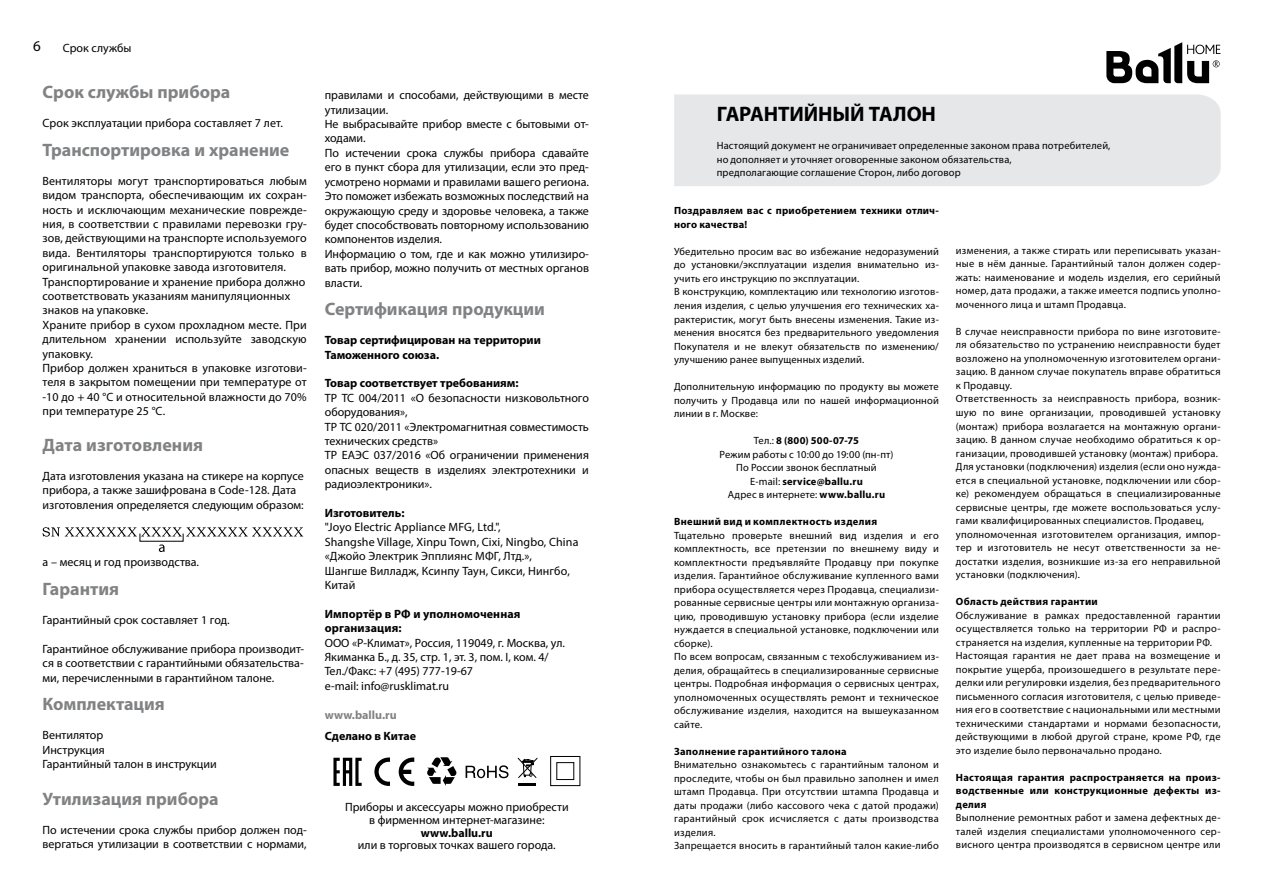
<style>
.page{position:relative;width:1263px;height:893px;background:#fff}
.page>*{position:absolute;margin:0;border:0;box-sizing:border-box;transform-origin:0 0}
.t1{font:700 21px "Myriad Pro";letter-spacing:-.01em;color:#000}
.t2{font:700 18px "Myriad Pro";color:#808284}
.t3{font:15px "Myriad Pro";color:#000}
.t4{font:12px/14.4px "Myriad Pro";color:#000}
.t5{font:700 12px/14.4px "Myriad Pro";color:#000}
.t6{font:700 12px "Myriad Pro";color:#808284}
.t7{font:10.5px/13.5px "Myriad Pro";letter-spacing:.02em;color:#000}
.t8{font:700 10.5px/13.5px "Myriad Pro";letter-spacing:.03em;color:#000}
.s1{font-weight:700}
</style>
<div class="page">
<svg style="left:43px;top:527px;width:260px;height:10px"></svg>
<svg style="left:159px;top:544px;width:6px;height:8px"></svg>
<svg style="left:1106px;top:42px;width:114px;height:41px"></svg>
<div style="left:674px;top:94px;width:547px;height:92px;background:#e6e7e8"></div>
<svg style="left:427px;top:757px;width:30px;height:29px"></svg>
<svg style="left:517px;top:757px;width:21px;height:21px"></svg>
<hr style="left:519px;top:783px;width:17px;height:3px;background:#000">
<svg style="left:374px;top:757px;width:16px;height:29px"></svg>
<svg style="left:399px;top:757px;width:15px;height:29px"></svg>
<svg style="left:333px;top:758px;width:29px;height:28px"></svg>
<svg style="left:550px;top:756px;width:30px;height:30px"></svg>
<svg style="left:466px;top:765px;width:42px;height:13px"></svg>
<h3 class="t3" style="left:33px;top:41px;width:9px">6</h3>
<p class="t4" style="left:63px;top:42px;width:70px">Срок службы</p>
<h2 class="t2" style="left:43px;top:83px;width:189px">Срок службы прибора</h2>
<p class="t4" style="left:43px;top:117px;width:242px">Срок эксплуатации прибора составляет 7 лет.</p>
<h2 class="t2" style="left:43px;top:141px;width:248px">Транспортировка и хранение</h2>
<p class="t4" style="left:43px;top:175px;width:266px">Вентиляторы могут транспортироваться любым видом транспорта, обеспечива ющим их сохран&shy;ность и исключающим механические поврежде&shy;ния, в соответствии с правилами перевозки гру&shy;зов, действую щими на транспорте используемого вида. Вентиляторы транспортируются только в оригинальной упаковке завода изготовителя.<br>Транспортирование и хранение прибора должно соответствовать указаниям манипуляционных знаков на упаковке.<br>Храните прибор в сухом прохладном месте. При длительном хранении используйте заводскую упаковку.<br>Прибор должен храниться в упаковке изготови&shy;теля в закрытом помещении при температуре от -10 до + 40 °С и относительной влажности до 70% при температуре 25 °С.</p>
<h2 class="t2" style="left:43px;top:436px;width:162px">Дата изготовления</h2>
<p class="t4" style="left:43px;top:470px;width:263px">Дата изготовления указана на стикере на корпусе прибора, а также зашифрована в Code-128. Дата изготовления определяется следующим образом:</p>
<p class="t4" style="left:43px;top:556px;width:158px">а – месяц и год производства.</p>
<h2 class="t2" style="left:43px;top:580px;width:78px">Гарантия</h2>
<p class="t4" style="left:43px;top:614px;width:189px">Гарантийный срок составляет 1 год.</p>
<p class="t4" style="left:43px;top:643px;width:263px;text-align:justify">Гарантийное обслуживание прибора производит&shy;ся в соответствии с гарантийными обязательства&shy;ми, перечисленными в гарантийном талоне.</p>
<h2 class="t2" style="left:43px;top:695px;width:124px">Комплектация</h2>
<p class="t4" style="left:43px;top:729px;width:176px">Вентилятор<br>Инструкция<br>Гарантийный талон в инструкции</p>
<h2 class="t2" style="left:43px;top:790px;width:178px">Утилизация прибора</h2>
<p class="t4" style="left:43px;top:823px;width:266px">По истечении срока службы прибор должен под&shy;вергаться утилизации в соответствии с нормами,</p>
<p class="t4" style="left:325px;top:89px;width:266px">правилами и способами, действующими в месте утилизации.<br>Не выбрасывайте прибор вместе с бытовыми от&shy;ходами.<br>По истечении срока службы прибора сдавайте его в пункт сбора для утилизации, если это пред&shy;усмотрено нормами и правилами вашего региона.<br>Это поможет избежать возможных последствий на окружающую среду и здоровье человека, а также будет способствовать повторному использованию компонентов изделия.<br>Информацию о том, где и как можно утилизиро&shy;вать прибор, можно получить от местных органов власти.</p>
<h2 class="t2" style="left:325px;top:300px;width:222px">Сертификация продукции</h2>
<p class="t5" style="left:325px;top:333px;width:218px">Товар сертифицирован на территории<br>Таможенного союза.</p>
<p class="t5" style="left:325px;top:376px;width:195px">Товар соответствует требованиям:</p>
<p class="t4" style="left:325px;top:391px;width:266px">ТР ТС 004/2011 «О безопасности низковольтного оборудования»,<br>ТР ТС 020/2011 «Электромагнитная совместимость технических средств»<br>ТР ЕАЭС 037/2016 «Об ограничении применения опасных веществ в изделиях электротехники и радиоэлектроники».</p>
<p class="t5" style="left:325px;top:506px;width:81px">Изготовитель:</p>
<p class="t4" style="left:325px;top:521px;width:255px">"Joyo Electric Appliance MFG, Ltd.",<br>Shangshe Village, Xinpu Town, Cixi, Ningbo, China «Джойо Электрик Эпплиянс МФГ, Лтд.»,<br>Шангше Вилладж, Ксинпу Таун, Сикси, Нингбо, Китай</p>
<p class="t5" style="left:325px;top:607px;width:197px">Импортёр в РФ и уполномоченная организация:</p>
<p class="t4" style="left:325px;top:636px;width:242px">ООО «Р-Климат», Россия, 119049, г. Москва, ул.<br>Якиманка Б., д. 35, стр. 1, эт. 3, пом. I, ком. 4/ Тел./Факс: +7 (495) 777-19-67<br>e-mail: info@rusklimat.ru</p>
<p class="t6" style="left:325px;top:709px;width:73px">www.ballu.ru</p>
<p class="t5" style="left:325px;top:730px;width:93px">Сделано в Китае</p>
<p class="t4" style="left:345px;top:802px;width:225px;line-height:12.8px;text-align:center">Приборы и аксессуары можно приобрести в фирменном интернет-магазине:</p>
<p class="t5" style="left:421px;top:826px;width:73px">www.ballu.ru</p>
<p class="t4" style="left:358px;top:839px;width:199px">или в торговых точках вашего города.</p>
<h1 class="t1" style="left:717px;top:104px;width:221px">ГАРАНТИЙНЫЙ ТАЛОН</h1>
<p class="t7" style="left:717px;top:140px;width:395px">Настоящий документ не ограничивает определенные законом права потребителей, но дополняет и уточняет оговоренные законом обязательства,<br>предполагающие соглашение Сторон, либо договор</p>
<p class="t8" style="left:674px;top:205px;width:266px">Поздравляем вас с приобретением техники отлич&shy;ного качества!</p>
<p class="t7" style="left:674px;top:246px;width:266px">Убедительно просим вас во избежание недоразумений до установки/эксплуатации изделия внимательно из&shy;учить его инструкцию по эксплуатации.<br>В конструкцию, комплектацию или технологию изготов&shy;ления изделия, с целью улучшения его технических ха&shy;рактеристик, могут быть внесены изменения. Такие из&shy;менения вносятся без предварительного уведомления Покупателя и не влекут обязательств по изменению/ улучшению ранее выпущенных изделий.</p>
<p class="t7" style="left:674px;top:381px;width:266px;text-align:justify">Дополнительную информацию по продукту вы можете получить у Продавца или по нашей информационной линии в г. Москве:</p>
<p class="t7" style="left:719px;top:435px;width:176px;text-align:center">Тел.: <span class="s1">8 (800) 500-07-75<br></span>Режим работы с 10:00 до 19:00 (пн-пт)<br>По России звонок бесплатный<br>E-mail: <span class="s1">service@ballu.ru<br></span>Адрес в интернете: <span class="s1">www.ballu.ru</span></p>
<p class="t8" style="left:674px;top:515px;width:205px">Внешний вид и комплектность изделия</p>
<p class="t7" style="left:674px;top:529px;width:266px">Тщательно проверьте внешний вид изделия и его комплектность, все претензии по внешнему виду и комплектности предъявляйте Продавцу при покупке изделия. Гарантийное обслуживание купленного вами прибора осуществляется через Продавца, специализи&shy;рованные сервисные центры или монтажную организа&shy;цию, проводившую установку прибора (если изделие нуждается в специальной установке, подключении или сборке).<br>По всем вопросам, связанным с техобслуживанием из&shy;делия, обращайтесь в специализированные сервисные центры. Подробная информация о сервисных центрах, уполномоченных осуществлять ремонт и техническое обслуживание изделия, находится на вышеуказанном сайте.</p>
<p class="t8" style="left:674px;top:745px;width:174px">Заполнение гарантийного талона</p>
<p class="t7" style="left:674px;top:759px;width:266px">Внимательно ознакомьтесь с гарантийным талоном и проследите, чтобы он был правильно заполнен и имел штамп Продавца. При отсутствии штампа Продавца и даты продажи (либо кассового чека с датой продажи) гарантийный срок исчисляется с даты производства изделия.<br>Запрещается вносить в гарантийный талон какие-либо</p>
<p class="t7" style="left:956px;top:245px;width:266px;text-align:justify">изменения, а также стирать или переписывать указан&shy;ные в нём данные. Гарантийный талон должен содер&shy;жать: наименование и модель изделия, его серийный номер, дата продажи, а также имеется подпись уполно&shy;моченного лица и штамп Продавца.</p>
<p class="t7" style="left:956px;top:326px;width:266px">В случае неисправности прибора по вине изготовите&shy;ля обязательство по устранению неисправности будет возложено на уполномоченную изготовителем органи&shy;зацию. В данном случае покупатель вправе обратиться к Продавцу.<br>Ответственность за неисправность прибора, возник&shy;шую по вине организации, проводившей установку (монтаж) прибора возлагается на монтажную органи&shy;зацию. В данном случае необходимо обратиться к ор&shy;ганизации, проводившей установку (монтаж) прибора.<br>Для установки (подключения) изделия (если оно нужда&shy;ется в специальной установке, подключении или сбор&shy;ке) рекомендуем обращаться в специализированные сервисные центры, где можете воспользоваться услу&shy;гами квалифицированных специалистов. Продавец, уполномоченная изготовителем организация, импор&shy;тер и изготовитель не несут ответственности за не&shy;достатки изделия, возникшие из-за его неправильной установки (подключения).</p>
<p class="t8" style="left:956px;top:595px;width:144px">Область действия гарантии</p>
<p class="t7" style="left:956px;top:609px;width:266px">Обслуживание в рамках предоставленной гарантии осуществляется только на территории РФ и распро&shy;страняется на изделия, купленные на территории РФ.<br>Настоящая гарантия не дает права на возмещение и покрытие ущерба, произошедшего в результате пере&shy;делки или регулировки изделия, без предварительного письменного согласия изготовителя, с целью приведе&shy;ния его в соответствие с национальными или местными техническими стандартами и нормами безопасности, действующими в любой другой стране, кроме РФ, где это изделие было первоначально продано.</p>
<p class="t8" style="left:956px;top:771px;width:266px;text-align:justify">Настоящая гарантия распространяется на произ&shy;водственные или конструкционные дефекты из&shy;делия</p>
<p class="t7" style="left:956px;top:812px;width:266px;text-align:justify">Выполнение ремонтных работ и замена дефектных де&shy;талей изделия специалистами уполномоченного сер&shy;висного центра производятся в сервисном центре или</p>
</div>
